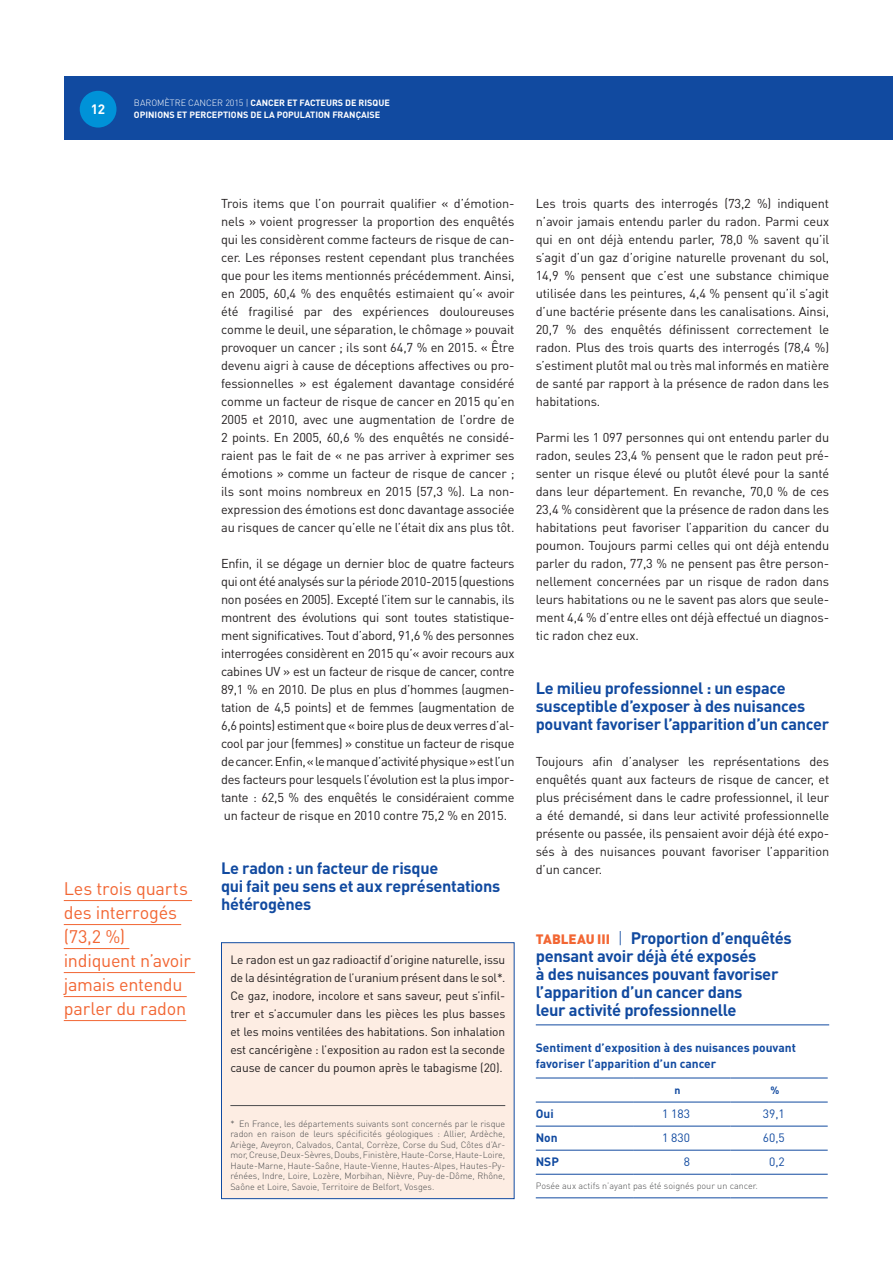
<style>
.page{position:relative;width:893px;height:1263px;background:#fff}
.page>*{position:absolute;margin:0;border:0;box-sizing:border-box;transform-origin:0 0}
.t1{font:18px/24px "DIN Pro";letter-spacing:-.015em;color:#f26633}
.t2{font:700 16.5px/18px "DIN Pro";letter-spacing:-.02em;color:#114aa0}
.t3{font:700 16.35px/18px "DIN Pro";letter-spacing:-.02em;color:#114aa0}
.t4{font:700 13.5px "DIN Pro";color:#fff}
.t5{font:12.75px/18px "DIN Pro";letter-spacing:-.01em;color:#231f20;text-align:justify}
.t6{font:12px/18px "DIN Pro";letter-spacing:-.01em;color:#231f20;text-align:justify}
.t7{font:700 12px/15.8px "DIN Pro";color:#114aa0}
.t8{font:12px "DIN Pro";color:#114aa0}
.t9{font:700 10.5px "DIN Pro";color:#114aa0}
.t10{font:300 9px/10.5px "DIN Pro";color:#4b4c4d;text-align:justify}
.t11{font:700 9px "DIN Pro";color:#fff}
.s1{font-weight:300}
.s2{font-weight:900;font-size:13.5px;color:#f26633}
</style>
<div class="page">
<div style="left:64px;top:77px;width:829px;height:63px;background:#114aa0"></div>
<div style="left:80px;top:91px;width:36px;height:37px;background:#0092d8;border-radius:50%"></div>
<div style="left:221px;top:943px;width:293px;height:256px;background:#fdede3"></div>
<hr style="left:230px;top:1105px;width:275px;height:1px;background:#4b4c4d">
<div style="left:221px;top:942px;width:293px;height:257px;border:1px solid #114aa0"></div>
<hr style="left:536px;top:1024px;width:293px;height:1px;background:#114aa0">
<svg style="left:633px;top:1101px;width:195px;height:1px"></svg>
<hr style="left:536px;top:1102px;width:97px;height:1px;background:#114aa0">
<hr style="left:536px;top:1126px;width:97px;height:1px;background:#114aa0">
<hr style="left:633px;top:1126px;width:97px;height:1px;background:#114aa0">
<hr style="left:730px;top:1126px;width:98px;height:1px;background:#114aa0">
<hr style="left:536px;top:1150px;width:97px;height:1px;background:#114aa0">
<hr style="left:633px;top:1150px;width:97px;height:1px;background:#114aa0">
<hr style="left:730px;top:1150px;width:98px;height:1px;background:#114aa0">
<hr style="left:536px;top:1078px;width:97px;height:1px;background:#114aa0">
<hr style="left:633px;top:1078px;width:97px;height:1px;background:#114aa0">
<hr style="left:730px;top:1078px;width:98px;height:1px;background:#114aa0">
<hr style="left:633px;top:1102px;width:97px;height:1px;background:#114aa0">
<hr style="left:730px;top:1102px;width:98px;height:1px;background:#114aa0">
<hr style="left:536px;top:1174px;width:97px;height:1px;background:#114aa0">
<hr style="left:633px;top:1174px;width:97px;height:1px;background:#114aa0">
<hr style="left:730px;top:1174px;width:98px;height:1px;background:#114aa0">
<hr style="left:536px;top:1197px;width:97px;height:1px;background:#114aa0">
<hr style="left:633px;top:1197px;width:97px;height:1px;background:#114aa0">
<hr style="left:730px;top:1197px;width:98px;height:1px;background:#114aa0">
<hr style="left:64px;top:900px;width:128px;height:1px;background:#f26633">
<hr style="left:64px;top:924px;width:117px;height:1px;background:#f26633">
<hr style="left:64px;top:948px;width:65px;height:1px;background:#f26633">
<hr style="left:64px;top:972px;width:131px;height:1px;background:#f26633">
<hr style="left:64px;top:996px;width:123px;height:1px;background:#f26633">
<hr style="left:64px;top:1020px;width:122px;height:1px;background:#f26633">
<p class="t4" style="left:91px;top:100px;width:16px">12</p>
<p class="t11" style="left:134px;top:96px;width:257px"><span class="s1">BAROMÈTRE CANCER 2015 |</span> CANCER ET FACTEURS DE RISQUE</p>
<p class="t11" style="left:134px;top:108px;width:248px">OPINIONS ET PERCEPTIONS DE LA POPULATION FRANÇAISE</p>
<h1 class="t1" style="left:64px;top:876px;width:129px">Les trois quarts des interrogés (73,2 %) indiquent n’avoir jamais entendu parler du radon</h1>
<p class="t5" style="left:221px;top:194px;width:295px">Trois items que l’on pourrait qualifier « d’émotion‑ nels » voient progresser la proportion des enquêtés qui les considèrent comme facteurs de risque de can‑ cer. Les réponses restent cependant plus tranchées que pour les items mentionnés précédemment. Ainsi, en 2005, 60,4 % des enquêtés estimaient qu’« avoir été fragilisé par des expériences douloureuses comme le deuil, une séparation, le chômage » pouvait provoquer un cancer ; ils sont 64,7 % en 2015. « Être devenu aigri à cause de déceptions affectives ou pro‑ fessionnelles » est également davantage considéré comme un facteur de risque de cancer en 2015 qu’en 2005 et 2010, avec une augmentation de l’ordre de 2 points. En 2005, 60,6 % des enquêtés ne considé‑ raient pas le fait de « ne pas arriver à exprimer ses émotions » comme un facteur de risque de cancer ; ils sont moins nombreux en 2015 (57,3 %). La non‑ expression des émotions est donc davantage associée au risques de cancer qu’elle ne l’était dix ans plus tôt.</p>
<p class="t5" style="left:221px;top:554px;width:295px">Enfin, il se dégage un dernier bloc de quatre facteurs qui ont été analysés sur la période 2010‑2015 (questions non posées en 2005). Excepté l’item sur le cannabis, ils montrent des évolutions qui sont toutes statistique‑ ment significatives. Tout d’abord, 91,6 % des personnes interrogées considèrent en 2015 qu’« avoir recours aux cabines UV » est un facteur de risque de cancer, contre 89,1 % en 2010. De plus en plus d’hommes (augmen‑ tation de 4,5 points) et de femmes (augmentation de 6,6 points) estiment que « boire plus de deux verres d’al‑ cool par jour (femmes) » constitue un facteur de risque de cancer. Enfin, « le manque d’activité physique » est l’un des facteurs pour lesquels l’évolution est la plus impor‑ tante : 62,5 % des enquêtés le considéraient comme un facteur de risque en 2010 contre 75,2 % en 2015.</p>
<p class="t3" style="left:221px;top:858px;width:281px">Le radon : un facteur de risque<br>qui fait peu sens et aux représentations hétérogènes</p>
<p class="t6" style="left:230px;top:950px;width:276px">Le radon est un gaz radioactif d’origine naturelle, issu de la désintégration de l’uranium présent dans le sol*.<br>Ce gaz, inodore, incolore et sans saveur, peut s’infil‑ trer et s’accumuler dans les pièces les plus basses et les moins ventilées des habitations. Son inhalation est cancérigène : l’exposition au radon est la seconde cause de cancer du poumon après le tabagisme (20).</p>
<p class="t10" style="left:230px;top:1118px;width:276px">* En France, les départements suivants sont concernés par le risque radon en raison de leurs spécificités géologiques : Allier, Ardèche, Ariège, Aveyron, Calvados, Cantal, Corrèze, Corse du Sud, Côtes d’Ar‑ mor, Creuse, Deux‑Sèvres, Doubs, Finistère, Haute‑Corse, Haute‑Loire, Haute‑Marne, Haute‑Saône, Haute‑Vienne, Hautes‑Alpes, Hautes‑Py‑ rénées, Indre, Loire, Lozère, Morbihan, Nièvre, Puy‑de‑Dôme, Rhône, Saône et Loire, Savoie, Territoire de Belfort, Vosges.</p>
<p class="t5" style="left:536px;top:194px;width:295px">Les trois quarts des interrogés (73,2 %) indiquent n’avoir jamais entendu parler du radon. Parmi ceux qui en ont déjà entendu parler, 78,0 % savent qu’il s’agit d’un gaz d’origine naturelle provenant du sol, 14,9 % pensent que c’est une substance chimique utilisée dans les peintures, 4,4 % pensent qu’il s’agit d’une bactérie présente dans les canalisations. Ainsi, 20,7 % des enquêtés définissent correctement le radon. Plus des trois quarts des interrogés (78,4 %) s’estiment plutôt mal ou très mal informés en matière de santé par rapport à la présence de radon dans les habitations.</p>
<p class="t5" style="left:536px;top:428px;width:295px">Parmi les 1 097 personnes qui ont entendu parler du radon, seules 23,4 % pensent que le radon peut pré‑ senter un risque élevé ou plutôt élevé pour la santé dans leur département. En revanche, 70,0 % de ces 23,4 % considèrent que la présence de radon dans les habitations peut favoriser l’apparition du cancer du poumon. Toujours parmi celles qui ont déjà entendu parler du radon, 77,3 % ne pensent pas être person‑ nellement concernées par un risque de radon dans leurs habitations ou ne le savent pas alors que seule‑ ment 4,4 % d’entre elles ont déjà effectué un diagnos‑ tic radon chez eux.</p>
<p class="t3" style="left:536px;top:678px;width:295px">Le milieu professionnel : un espace susceptible d’exposer à des nuisances pouvant favoriser l’apparition d’un cancer</p>
<p class="t5" style="left:536px;top:752px;width:295px">Toujours afin d’analyser les représentations des enquêtés quant aux facteurs de risque de cancer, et plus précisément dans le cadre professionnel, il leur a été demandé, si dans leur activité professionnelle présente ou passée, ils pensaient avoir déjà été expo‑ sés à des nuisances pouvant favoriser l’apparition d’un cancer.</p>
<p class="t2" style="left:536px;top:928px;width:258px"><span class="s2">TABLEAU III</span> <span class="s1">|</span> Proportion d’enquêtés pensant avoir déjà été exposés<br>à des nuisances pouvant favoriser l’apparition d’un cancer dans<br>leur activité professionnelle</p>
<p class="t7" style="left:536px;top:1039px;width:262px">Sentiment d’exposition à des nuisances pouvant favoriser l’apparition d’un cancer</p>
<p class="t9" style="left:674px;top:1082px;width:8px">n</p>
<p class="t9" style="left:770px;top:1082px;width:10px">%</p>
<p class="t7" style="left:536px;top:1105px;width:19px">Oui</p>
<p class="t8" style="left:662px;top:1105px;width:30px">1 183</p>
<p class="t8" style="left:763px;top:1105px;width:23px">39,1</p>
<p class="t7" style="left:536px;top:1129px;width:23px">Non</p>
<p class="t8" style="left:662px;top:1129px;width:30px">1 830</p>
<p class="t8" style="left:763px;top:1129px;width:23px">60,5</p>
<p class="t7" style="left:536px;top:1153px;width:25px">NSP</p>
<p class="t8" style="left:684px;top:1153px;width:8px">8</p>
<p class="t8" style="left:769px;top:1153px;width:17px">0,2</p>
<p class="t10" style="left:536px;top:1180px;width:223px">Posée aux actifs n’ayant pas été soignés pour un cancer.</p>
</div>
